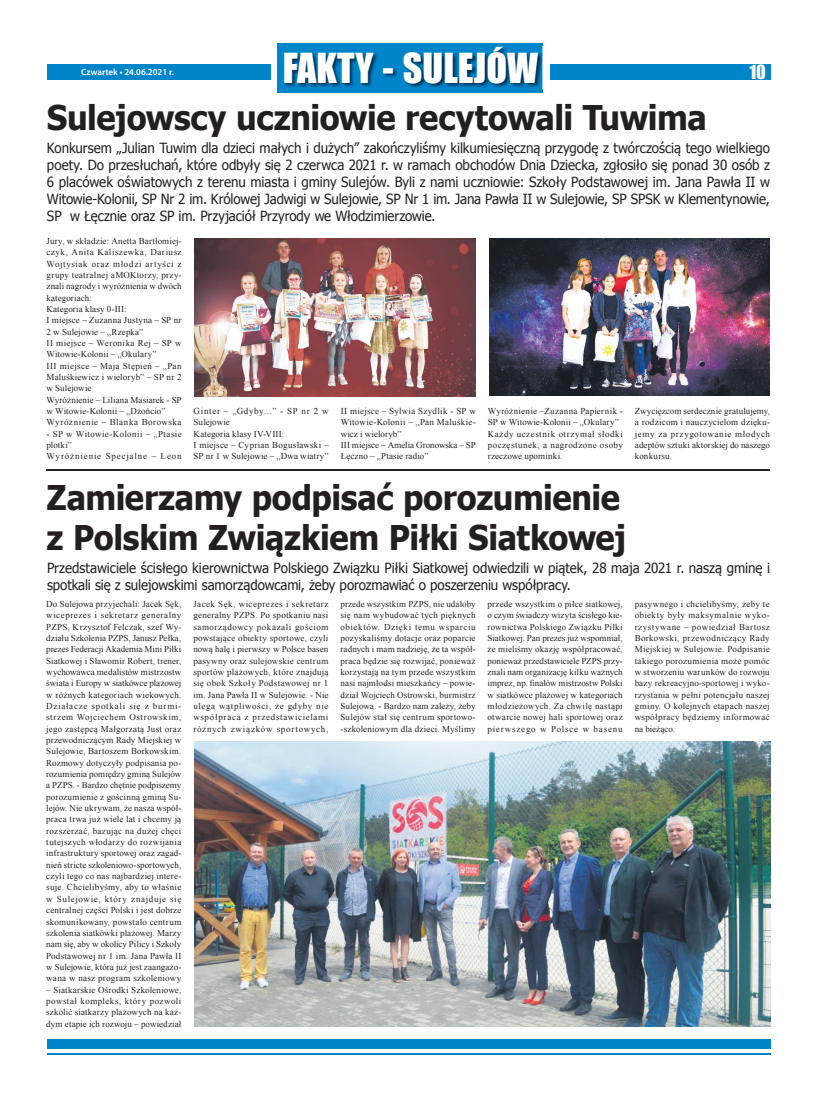
<style>
.page{position:relative;width:820px;height:1106px;background:#fff}
.page>*{position:absolute;margin:0;border:0;box-sizing:border-box;transform-origin:0 0}
.t1{font:38px "Impact";color:#fff}
.t2{font:700 34px/39.7px "Tahoma";letter-spacing:-.015em;color:#231f20;scale:.95 1}
.t3{font:18px "Impact";color:#fff}
.t4{font:14px/17px "Tahoma";letter-spacing:-.005em;color:#231f20;text-align:justify;scale:.95 1}
.t5{font:9px/11.3px "Times New Roman";letter-spacing:.025em;color:#231f20;text-align:justify}
.t6{font:9px/11.3px "Times New Roman";letter-spacing:.06em;color:#231f20}
.t7{font:600 9px "Myriad Pro";color:#fff}
</style>
<div class="page">
<div style="left:47px;top:64px;width:723px;height:16px;background:#0085cb"></div>
<hr style="left:47px;top:1052px;width:723px;height:2px;background:#0085cb">
<div style="left:47px;top:1038px;width:723px;height:10px;background:#0085cb"></div>
<div style="left:270px;top:50px;width:279px;height:50px;background:#fff"></div>
<div style="left:277px;top:43px;width:265px;height:50px;background:#0085cb"></div>
<img style="left:542px;top:50px;width:1px;height:38px">
<img style="left:284px;top:47px;width:258px;height:41px">
<img style="left:194px;top:238px;width:281px;height:158px">
<img style="left:489px;top:238px;width:280px;height:158px">
<hr style="left:47px;top:470px;width:723px;height:1px;background:#231f20">
<img style="left:194px;top:741px;width:576px;height:285px">
<p class="t7" style="left:81px;top:66px;width:94px">Czwartek • 24.06.2021 r.</p>
<h1 class="t1" style="left:283px;top:39px;width:256px">FAKTY - SULEJÓW</h1>
<h2 class="t2" style="left:47px;top:96px;width:696px">Sulejowscy uczniowie recytowali Tuwima</h2>
<h3 class="t3" style="left:749px;top:58px;width:18px">10</h3>
<p class="t4" style="left:47px;top:139px;width:762px">Konkursem „Julian Tuwim dla dzieci małych i dużych” zakończyliśmy kilkumiesięczną przygodę z twórczością tego wielkiego poety. Do przesłuchań, które odbyły się 2 czerwca 2021 r. w ramach obchodów Dnia Dziecka, zgłosiło się ponad 30 osób z 6 placówek oświatowych z terenu miasta i gminy Sulejów. Byli z nami uczniowie: Szkoły Podstawowej im. Jana Pawła II w Witowie-Kolonii, SP Nr 2 im. Królowej Jadwigi w Sulejowie, SP Nr 1 im. Jana Pawła II w Sulejowie, SP SPSK w Klementynowie, SP w Łęcznie oraz SP im. Przyjaciół Przyrody we Włodzimierzowie.</p>
<p class="t5" style="left:47px;top:235px;width:136px;text-align:left">Jury, w składzie: Anetta Bartłomiej&shy;czyk, Anita Kaliszewka, Dariusz<br>Wojtysiak oraz młodzi artyści z grupy teatralnej aMOKtorzy, przy&shy;znali nagrody i wyróżnienia w dwóch kategoriach:<br>Kategoria klasy 0-III:<br>I miejsce – Zuzanna Justyna – SP nr<br>2 w Sulejowie – „Rzepka”<br>II miejsce – Weronika Rej – SP w<br>Witowie-Kolonii – „Okulary”<br>III miejsce – Maja Stępień – „Pan<br>Maluśkiewicz i wieloryb” – SP nr 2 w Sulejowie<br>Wyróżnienie – Liliana Masiarek - SP w Witowie-Kolonii – „Dżońcio”<br>Wyróżnienie – Blanka Borowska</p>
<p class="t6" style="left:47px;top:428px;width:136px">- SP w Witowie-Kolonii – „Ptasie plotki”<br>Wyróżnienie Specjalne – Leon</p>
<p class="t5" style="left:193px;top:405px;width:136px;text-align:left">Ginter – „Gdyby…” - SP nr 2 w<br>Sulejowie<br>Kategoria klasy IV-VIII:<br>I miejsce – Cyprian Bogusławski –<br>SP nr 1 w Sulejowie – „Dwa wiatry”</p>
<p class="t5" style="left:340px;top:405px;width:136px;text-align:left">II miejsce – Sylwia Szydlik - SP w<br>Witowie-Kolonii – „Pan Maluśkie&shy;wicz i wieloryb”<br>III miejsce – Amelia Gronowska – SP<br>Łęczno – „Ptasie radio”</p>
<p class="t5" style="left:487px;top:405px;width:136px;text-align:left">Wyróżnienie –Zuzanna Papiernik -<br>SP w Witowie-Kolonii – „Okulary”<br>Każdy uczestnik otrzymał słodki poczęstunek, a nagrodzone osoby rzeczowe upominki.</p>
<p class="t5" style="left:634px;top:405px;width:136px">Zwycięzcom serdecznie gratulujemy, a rodzicom i nauczycielom dzięku&shy;jemy za przygotowanie młodych adeptów sztuki aktorskiej do naszego konkursu.</p>
<h2 class="t2" style="left:47px;top:476px;width:611px">Zamierzamy podpisać porozumienie z Polskim Związkiem Piłki Siatkowej</h2>
<h3 class="t4" style="left:47px;top:558px;width:762px">Przedstawiciele ścisłego kierownictwa Polskiego Związku Piłki Siatkowej odwiedzili w piątek, 28 maja 2021 r. naszą gminę i spotkali się z sulejowskimi samorządowcami, żeby porozmawiać o poszerzeniu współpracy.</h3>
<p class="t5" style="left:46px;top:598px;width:136px">Do Sulejowa przyjechali: Jacek Sęk, wiceprezes i sekretarz generalny PZPS, Krzysztof Felczak, szef Wy&shy;działu Szkolenia PZPS, Janusz Pełka, prezes Federacji Akademia Mini Piłki Siatkowej i Sławomir Robert, trener, wychowawca medalistów mistrzostw świata i Europy w siatkówce plażowej w różnych kategoriach wiekowych.<br>Działacze spotkali się z burmi&shy;strzem Wojciechem Ostrowskim, jego zastępcą Małgorzatą Just oraz przewodniczącym Rady Miejskiej w Sulejowie, Bartoszem Borkowskim.<br>Rozmowy dotyczyły podpisania po&shy;rozumienia pomiędzy gminą Sulejów a PZPS. - Bardzo chętnie podpiszemy porozumienie z gościnną gminą Su&shy;lejów. Nie ukrywam, że nasza współ&shy;praca trwa już wiele lat i chcemy ją rozszerzać, bazując na dużej chęci tutejszych włodarzy do rozwijania infrastruktury sportowej oraz zagad&shy;nień stricte szkoleniowo-sportowych, czyli tego co nas najbardziej intere&shy;suje. Chcielibyśmy, aby to właśnie w Sulejowie, który znajduje się centralnej części Polski i jest dobrze skomunikowany, powstało centrum szkolenia siatkówki plażowej. Marzy nam się, aby w okolicy Pilicy i Szkoły Podstawowej nr 1 im. Jana Pawła II w Sulejowie, która już jest zaangażo&shy;wana w nasz program szkoleniowy</p>
<p class="t5" style="left:46px;top:983px;width:136px">– Siatkarskie Ośrodki Szkoleniowe, powstał kompleks, który pozwoli szkolić siatkarzy plażowych na każ&shy;dym etapie ich rozwoju – powiedział</p>
<p class="t5" style="left:193px;top:598px;width:136px">Jacek Sęk, wiceprezes i sekretarz generalny PZPS. Po spotkaniu nasi samorządowcy pokazali gościom powstające obiekty sportowe, czyli nową halę i pierwszy w Polsce basen pasywny oraz sulejowskie centrum sportów plażowych, które znajdują się obok Szkoły Podstawowej nr 1 im. Jana Pawła II w Sulejowie. - Nie ulega wątpliwości, że gdyby nie współpraca z przedstawicielami różnych związków sportowych,</p>
<p class="t5" style="left:340px;top:598px;width:136px">przede wszystkim PZPS, nie udałoby się nam wybudować tych pięknych obiektów. Dzięki temu wsparciu pozyskaliśmy dotacje oraz poparcie radnych i mam nadzieję, że ta współ&shy;praca będzie się rozwijać, ponieważ korzystają na tym przede wszystkim nasi najmłodsi mieszkańcy – powie&shy;dział Wojciech Ostrowski, burmistrz Sulejowa. - Bardzo nam zależy, żeby Sulejów stał się centrum sportowo--szkoleniowym dla dzieci. Myślimy</p>
<p class="t5" style="left:487px;top:598px;width:136px">przede wszystkim o piłce siatkowej, o czym świadczy wizyta ścisłego kie&shy;rownictwa Polskiego Związku Piłki Siatkowej. Pan prezes już wspomniał, że mieliśmy okazję współpracować, ponieważ przedstawiciele PZPS przy&shy;znali nam organizację kilku ważnych imprez, np. finałów mistrzostw Polski w siatkówce plażowej w kategoriach młodzieżowych. Za chwilę nastąpi otwarcie nowej hali sportowej oraz pierwszego w Polsce w basenu</p>
<p class="t5" style="left:634px;top:598px;width:136px">pasywnego i chcielibyśmy, żeby te obiekty były maksymalnie wyko&shy;rzystywane – powiedział Bartosz Borkowski, przewodniczący Rady Miejskiej w Sulejowie. Podpisanie takiego porozumienia może pomóc w stworzeniu warunków do rozwoju bazy rekreacyjno-sportowej i wyko&shy;rzystania w pełni potencjału naszej gminy. O kolejnych etapach naszej współpracy będziemy informować na bieżąco.</p>
</div>
